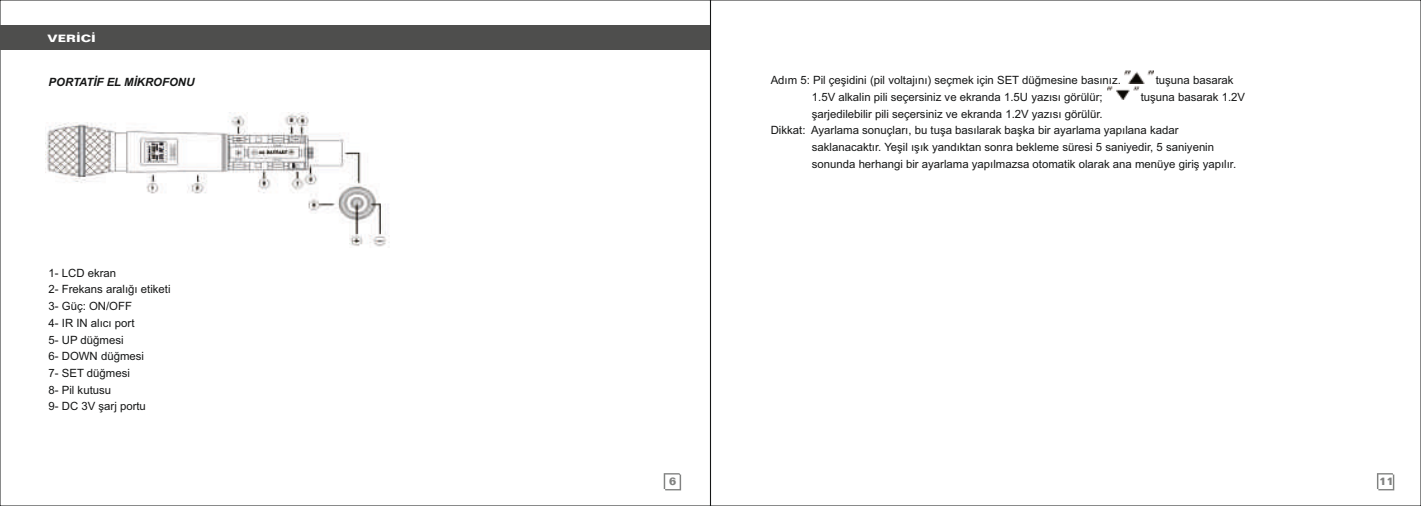
<style>
.page{position:relative;width:1421px;height:506px;background:#fff}
.page>*{position:absolute;margin:0;border:0;box-sizing:border-box;transform-origin:0 0}
.t1{font:11.38px/16.8px "Arial";color:#151616}
.t2{font:italic 700 11.38px "Arial";color:#151616}
.t3{font:700 11.03px "Folio BT";color:#818281}
.t4{font:700 10.33px "Folio BT";color:#fff;scale:1.24 1}
</style>
<div class="page">
<svg style="left:663px;top:473px;width:18px;height:17px"></svg>
<div style="left:0;top:26px;width:710px;height:24px;background:#4e4e4d"></div>
<img style="left:46px;top:112px;width:344px;height:135px">
<svg style="left:1377px;top:473px;width:17px;height:17px"></svg>
<img style="left:1124px;top:70px;width:29px;height:14px">
<img style="left:1107px;top:86px;width:32px;height:14px">
<p class="t4" style="left:48px;top:35px;width:40px">VERİCİ</p>
<p class="t2" style="left:49px;top:78px;width:147px">PORTATİF EL MİKROFONU</p>
<p class="t1" style="left:49px;top:265px;width:124px">1- LCD ekran<br>2- Frekans aralığı etiketi<br>3- Güç: ON/OFF<br>4- IR IN alıcı port<br>5- UP düğmesi<br>6- DOWN düğmesi<br>7- SET düğmesi<br>8- Pil kutusu<br>9- DC 3V şarj portu</p>
<p class="t1" style="left:770px;top:73px;width:352px">Adım 5: Pil çeşidini (pil voltajını) seçmek için SET düğmesine basınız.</p>
<p class="t1" style="left:1155px;top:73px;width:79px">tuşuna basarak</p>
<p class="t1" style="left:811px;top:89px;width:292px">1.5V alkalin pili seçersiniz ve ekranda 1.5U yazısı görülür;</p>
<p class="t1" style="left:1140px;top:89px;width:106px">tuşuna basarak 1.2V</p>
<p class="t1" style="left:811px;top:106px;width:292px">şarjedilebilir pili seçersiniz ve ekranda 1.2V yazısı görülür.</p>
<p class="t1" style="left:770px;top:123px;width:409px">Dikkat: Ayarlama sonuçları, bu tuşa basılarak başka bir ayarlama yapılana kadar</p>
<p class="t1" style="left:811px;top:140px;width:404px">saklanacaktır. Yeşil ışık yandıktan sonra bekleme süresi 5 saniyedir, 5 saniyenin</p>
<p class="t1" style="left:811px;top:156px;width:426px">sonunda herhangi bir ayarlama yapılmazsa otomatik olarak ana menüye giriş yapılır.</p>
<p class="t3" style="left:669px;top:477px;width:9px">6</p>
<p class="t3" style="left:1379px;top:477px;width:16px">11</p>
</div>
